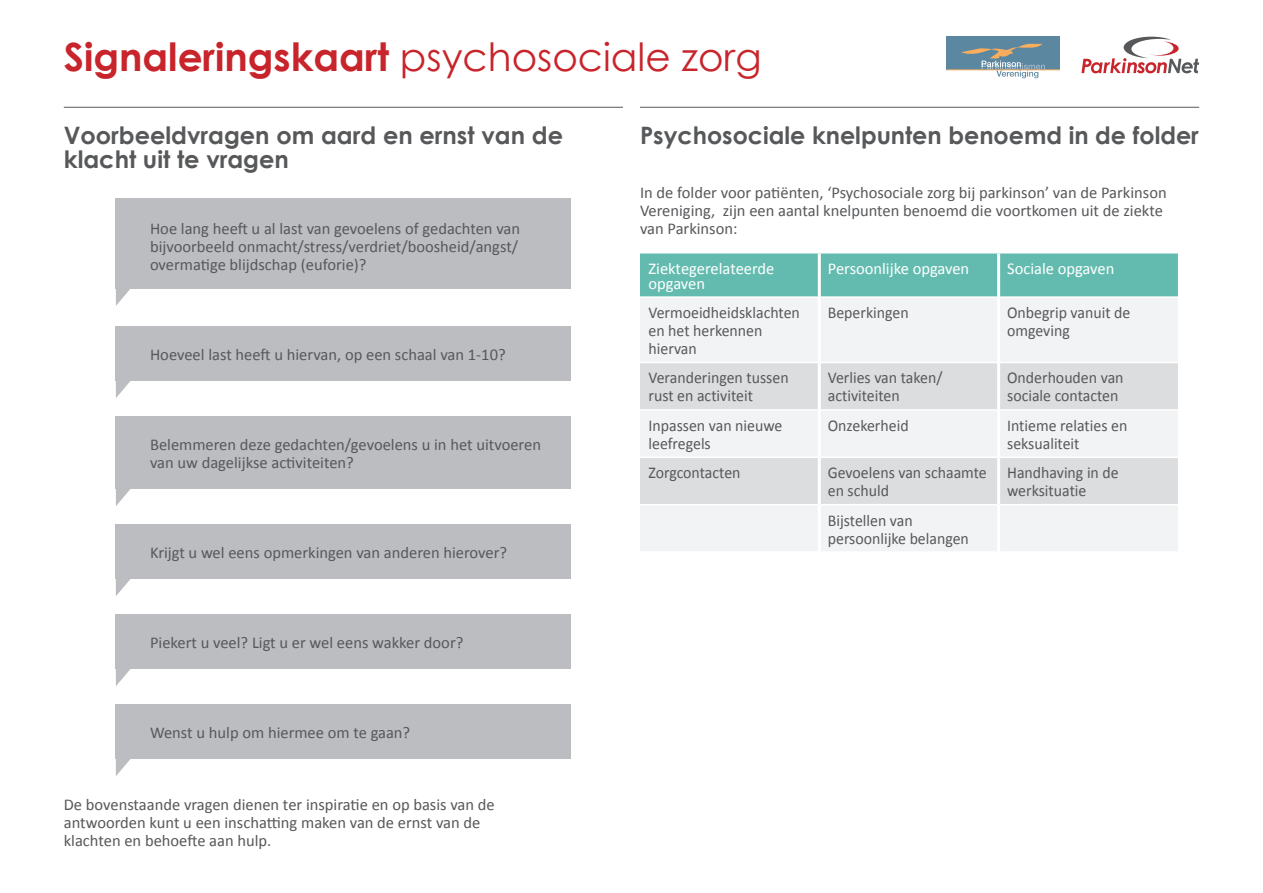
<style>
.page{position:relative;width:1263px;height:893px;background:#fff}
.page>*{position:absolute;margin:0;border:0;box-sizing:border-box;transform-origin:0 0}
.Kop{font:700 39px "Century Gothic";color:#c8242b}
.Body{font:700 24px/24px "Century Gothic";color:#57585a}
.Body-2{font:16.5px/18px "Calibri";color:#57585a}
.Body-3{font:16.5px/18px "Calibri";color:#57585a;scale:.96 1}
.t1{font:16.5px/15px "Calibri";color:#fff}
.s1{font-weight:400}
</style>
<div class="page">
<div style="left:116px;top:198px;width:455px;height:90px;background:#bcbdc0"></div>
<svg style="left:116px;top:288px;width:20px;height:18px"></svg>
<div style="left:116px;top:326px;width:455px;height:54px;background:#bcbdc0"></div>
<svg style="left:116px;top:380px;width:20px;height:18px"></svg>
<div style="left:116px;top:524px;width:455px;height:54px;background:#bcbdc0"></div>
<svg style="left:116px;top:578px;width:20px;height:18px"></svg>
<div style="left:116px;top:614px;width:455px;height:54px;background:#bcbdc0"></div>
<svg style="left:116px;top:668px;width:20px;height:18px"></svg>
<div style="left:116px;top:704px;width:455px;height:54px;background:#bcbdc0"></div>
<svg style="left:116px;top:758px;width:20px;height:18px"></svg>
<div style="left:116px;top:416px;width:455px;height:72px;background:#bcbdc0"></div>
<svg style="left:116px;top:488px;width:20px;height:18px"></svg>
<div style="left:640px;top:253px;width:538px;height:43px;background:#63bbaf"></div>
<div style="left:640px;top:298px;width:538px;height:253px;background:#f2f3f4"></div>
<svg style="left:640px;top:363px;width:538px;height:141px;fill:#dcdddf"></svg>
<hr style="left:640px;top:362px;width:178px;height:1px;background:#fff">
<hr style="left:821px;top:362px;width:176px;height:1px;background:#fff">
<hr style="left:1000px;top:362px;width:178px;height:1px;background:#fff">
<hr style="left:640px;top:409px;width:178px;height:2px;background:#fff">
<hr style="left:821px;top:409px;width:176px;height:2px;background:#fff">
<hr style="left:1000px;top:409px;width:178px;height:2px;background:#fff">
<hr style="left:640px;top:456px;width:178px;height:2px;background:#fff">
<hr style="left:821px;top:456px;width:176px;height:2px;background:#fff">
<hr style="left:1000px;top:456px;width:178px;height:2px;background:#fff">
<hr style="left:640px;top:504px;width:178px;height:1px;background:#fff">
<hr style="left:821px;top:504px;width:176px;height:1px;background:#fff">
<hr style="left:1000px;top:504px;width:178px;height:1px;background:#fff">
<hr style="left:818px;top:253px;width:3px;height:44px;background:#fff">
<hr style="left:997px;top:253px;width:3px;height:44px;background:#fff">
<hr style="left:818px;top:297px;width:3px;height:65px;background:#fff">
<hr style="left:997px;top:297px;width:3px;height:65px;background:#fff">
<hr style="left:818px;top:362px;width:3px;height:48px;background:#fff">
<hr style="left:997px;top:362px;width:3px;height:48px;background:#fff">
<hr style="left:818px;top:410px;width:3px;height:47px;background:#fff">
<hr style="left:997px;top:410px;width:3px;height:47px;background:#fff">
<hr style="left:818px;top:457px;width:3px;height:48px;background:#fff">
<hr style="left:997px;top:457px;width:3px;height:48px;background:#fff">
<hr style="left:818px;top:505px;width:3px;height:46px;background:#fff">
<hr style="left:997px;top:505px;width:3px;height:46px;background:#fff">
<hr style="left:64px;top:107px;width:559px;height:1px;background:#57585a">
<hr style="left:640px;top:107px;width:559px;height:1px;background:#57585a">
<svg style="left:1081px;top:37px;width:118px;height:36px"></svg>
<div style="left:947px;top:37px;width:113px;height:33px;background:#5c87a1"></div>
<hr style="left:947px;top:69px;width:113px;height:1px;background:#faae5d">
<svg style="left:961px;top:44px;width:84px;height:34px"></svg>
<p class="Kop" style="left:64px;top:32px;width:699px">Signaleringskaart <span class="s1">psychosociale zorg</span></p>
<p class="Body" style="left:64px;top:123px;width:501px">Voorbeeldvragen om aard en ernst van de klacht uit te vragen</p>
<p class="Body" style="left:640px;top:123px;width:560px">Psychosociale knelpunten benoemd in de folder</p>
<p class="Body-2" style="left:640px;top:184px;width:528px">In de folder voor patiënten, ‘Psychosociale zorg bij parkinson’ van de Parkinson<br>Vereniging, zijn een aantal knelpunten benoemd die voortkomen uit de ziekte van Parkinson:</p>
<p class="t1" style="left:648px;top:261px;width:127px">Ziektegerelateerde opgaven</p>
<p class="t1" style="left:828px;top:261px;width:143px">Persoonlijke opgaven</p>
<p class="t1" style="left:1007px;top:261px;width:109px">Sociale opgaven</p>
<p class="Body-3" style="left:648px;top:304px;width:159px">Vermoeidheidsklachten en het herkennen hiervan</p>
<p class="Body-3" style="left:828px;top:304px;width:86px">Beperkingen</p>
<p class="Body-3" style="left:1007px;top:304px;width:130px">Onbegrip vanuit de omgeving</p>
<p class="Body-3" style="left:648px;top:369px;width:148px">Veranderingen tussen rust en activiteit</p>
<p class="Body-3" style="left:828px;top:369px;width:121px">Verlies van taken/ activiteiten</p>
<p class="Body-3" style="left:1007px;top:369px;width:123px">Onderhouden van sociale contacten</p>
<p class="Body-3" style="left:648px;top:416px;width:141px">Inpassen van nieuwe leefregels</p>
<p class="Body-3" style="left:828px;top:416px;width:86px">Onzekerheid</p>
<p class="Body-3" style="left:1007px;top:416px;width:127px">Intieme relaties en seksualiteit</p>
<p class="Body-3" style="left:648px;top:464px;width:97px">Zorgcontacten</p>
<p class="Body-3" style="left:828px;top:464px;width:167px">Gevoelens van schaamte en schuld</p>
<p class="Body-3" style="left:1007px;top:464px;width:118px">Handhaving in de werksituatie</p>
<p class="Body-3" style="left:828px;top:511px;width:148px">Bijstellen van persoonlijke belangen</p>
<p class="Body-2" style="left:150px;top:220px;width:372px;text-align:justify">Hoe lang heeft u al last van gevoelens of gedachten van bijvoorbeeld onmacht/stress/verdriet/boosheid/angst/ overmatige blijdschap (euforie)?</p>
<p class="Body-2" style="left:150px;top:346px;width:357px">Hoeveel last heeft u hiervan, op een schaal van 1-10?</p>
<p class="Body-2" style="left:150px;top:436px;width:392px">Belemmeren deze gedachten/gevoelens u in het uitvoeren van uw dagelijkse activiteiten?</p>
<p class="Body-2" style="left:150px;top:544px;width:359px">Krijgt u wel eens opmerkingen van anderen hierover?</p>
<p class="Body-2" style="left:150px;top:634px;width:315px">Piekert u veel? Ligt u er wel eens wakker door?</p>
<p class="Body-2" style="left:150px;top:724px;width:262px">Wenst u hulp om hiermee om te gaan?</p>
<p class="Body-2" style="left:64px;top:796px;width:432px">De bovenstaande vragen dienen ter inspiratie en op basis van de antwoorden kunt u een inschatting maken van de ernst van de klachten en behoefte aan hulp.</p>
</div>
